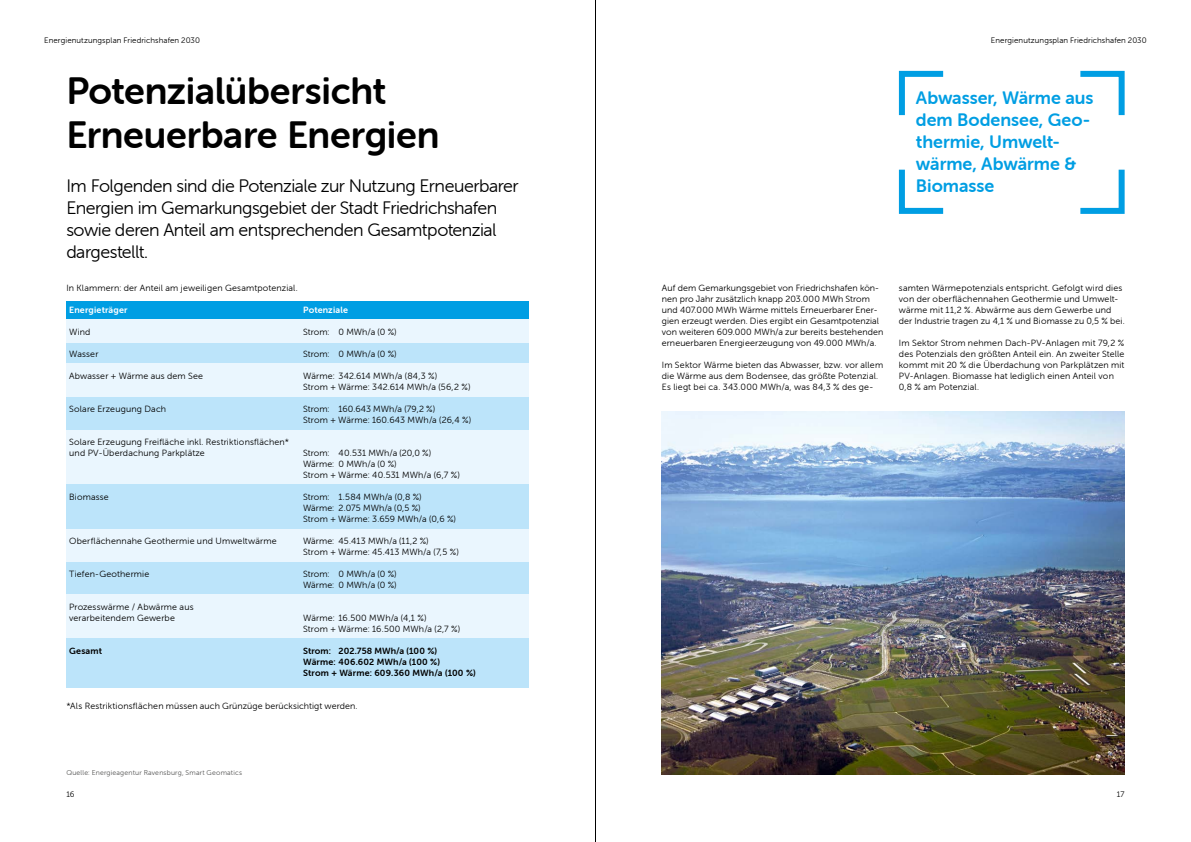
<style>
.page{position:relative;width:1191px;height:842px;background:#fff}
.page>*{position:absolute;margin:0;border:0;box-sizing:border-box;transform-origin:0 0}
.FRH_Kernbotschaft_38{font:38px/44px "Museo Sans Rounded 700";letter-spacing:-.01em;color:#000}
.FRH_Subheadline_18_2{font:18px/22px "Museo Sans Rounded 300";letter-spacing:-.025em;color:#000}
.FRH_Zitat{font:18px/22px "Museo Sans Rounded 700";color:#009ee3}
.FRH_Copytext_9_11{font:9px/11px "Museo Sans Rounded 300";letter-spacing:.015em;color:#000}
.FRH_Copytext{font:9px "Museo Sans Rounded 300";letter-spacing:.015em;color:#000}
.FRH_Copytext_9_11-2{font:9px/11px "Museo Sans Rounded 700";letter-spacing:.015em;color:#000}
.FRH_Copytext_fett_9{font:9px "Museo Sans Rounded 700";letter-spacing:.02em;color:#fff}
.t1{font:8px "Museo Sans Rounded 300";letter-spacing:.01em;color:#000}
.FRH_Bildunterschrift{font:7px "Museo Sans Rounded 300";letter-spacing:.03em;color:#565655}
</style>
<div class="page">
<div style="left:66px;top:314px;width:463px;height:374px;background:#eaf6fe"></div>
<div style="left:66px;top:343px;width:463px;height:20px;background:#bce4fa"></div>
<div style="left:66px;top:302px;width:463px;height:17px;background:#009ee3"></div>
<div style="left:66px;top:397px;width:463px;height:32px;background:#bce4fa"></div>
<div style="left:66px;top:638px;width:463px;height:50px;background:#bce4fa"></div>
<div style="left:66px;top:485px;width:463px;height:44px;background:#bce4fa"></div>
<div style="left:66px;top:563px;width:463px;height:31px;background:#bce4fa"></div>
<hr style="left:595px;top:0;width:1px;height:842px;background:#000">
<svg style="left:898px;top:70px;width:46px;height:46px"></svg>
<svg style="left:898px;top:169px;width:46px;height:45px"></svg>
<svg style="left:1080px;top:169px;width:45px;height:45px"></svg>
<svg style="left:1080px;top:70px;width:45px;height:46px"></svg>
<img style="left:662px;top:412px;width:462px;height:363px">
<p class="t1" style="left:44px;top:35px;width:157px">Energienutzungsplan Friedrichshafen 2030</p>
<p class="t1" style="left:991px;top:35px;width:157px">Energienutzungsplan Friedrichshafen 2030</p>
<h1 class="FRH_Kernbotschaft_38" style="left:66px;top:69px;width:375px">Potenzialübersicht<br>Erneuerbare Energien</h1>
<h2 class="FRH_Subheadline_18_2" style="left:66px;top:175px;width:454px">Im Folgenden sind die Potenziale zur Nutzung Erneuerbarer Energien im Gemarkungsgebiet der Stadt Friedrichshafen sowie deren Anteil am entsprechenden Gesamtpotenzial dargestellt.</h2>
<p class="FRH_Zitat" style="left:916px;top:87px;width:179px">Abwasser, Wärme aus dem Bodensee, Geo&shy;thermie, Umwelt&shy;wärme, Abwärme &amp;<br>Biomasse</p>
<p class="FRH_Copytext" style="left:66px;top:283px;width:233px">In Klammern: der Anteil am jeweiligen Gesamtpotenzial.</p>
<h3 class="FRH_Copytext_fett_9" style="left:69px;top:305px;width:60px">Energieträger</h3>
<h3 class="FRH_Copytext_fett_9" style="left:303px;top:305px;width:46px">Potenziale</h3>
<p class="FRH_Copytext_9_11" style="left:69px;top:326px;width:23px">Wind</p>
<p class="FRH_Copytext_9_11" style="left:303px;top:326px;width:95px">Strom: 0 MWh/a (0 %)</p>
<p class="FRH_Copytext_9_11" style="left:69px;top:348px;width:31px">Wasser</p>
<p class="FRH_Copytext_9_11" style="left:303px;top:348px;width:95px">Strom: 0 MWh/a (0 %)</p>
<p class="FRH_Copytext_9_11" style="left:69px;top:370px;width:135px">Abwasser + Wärme aus dem See</p>
<p class="FRH_Copytext_9_11" style="left:303px;top:370px;width:136px">Wärme: 342.614 MWh/a (84,3 %)</p>
<p class="FRH_Copytext_9_11" style="left:303px;top:381px;width:169px">Strom + Wärme: 342.614 MWh/a (56,2 %)</p>
<p class="FRH_Copytext_9_11" style="left:69px;top:403px;width:98px">Solare Erzeugung Dach</p>
<p class="FRH_Copytext_9_11" style="left:303px;top:403px;width:169px">Strom: 160.643 MWh/a (79,2 %)<br>Strom + Wärme: 160.643 MWh/a (26,4 %)</p>
<p class="FRH_Copytext_9_11" style="left:69px;top:436px;width:221px">Solare Erzeugung Freifläche inkl. Restriktionsflächen* und PV-Überdachung Parkplätze</p>
<p class="FRH_Copytext_9_11" style="left:303px;top:447px;width:129px">Strom: 40.531 MWh/a (20,0 %)</p>
<p class="FRH_Copytext_9_11" style="left:303px;top:458px;width:158px">Wärme: 0 MWh/a (0 %)<br>Strom + Wärme: 40.531 MWh/a (6,7 %)</p>
<p class="FRH_Copytext_9_11" style="left:69px;top:491px;width:41px">Biomasse</p>
<p class="FRH_Copytext_9_11" style="left:303px;top:491px;width:120px">Strom: 1.584 MWh/a (0,8 %)</p>
<p class="FRH_Copytext_9_11" style="left:303px;top:502px;width:154px">Wärme: 2.075 MWh/a (0,5 %)<br>Strom + Wärme: 3.659 MWh/a (0,6 %)</p>
<p class="FRH_Copytext_9_11" style="left:69px;top:535px;width:209px">Oberflächennahe Geothermie und Umweltwärme</p>
<p class="FRH_Copytext_9_11" style="left:303px;top:535px;width:157px">Wärme: 45.413 MWh/a (11,2 %)<br>Strom + Wärme: 45.413 MWh/a (7,5 %)</p>
<p class="FRH_Copytext_9_11" style="left:69px;top:568px;width:82px">Tiefen-Geothermie</p>
<p class="FRH_Copytext_9_11" style="left:303px;top:568px;width:95px">Strom: 0 MWh/a (0 %)</p>
<p class="FRH_Copytext_9_11" style="left:303px;top:579px;width:95px">Wärme: 0 MWh/a (0 %)</p>
<p class="FRH_Copytext_9_11" style="left:69px;top:601px;width:126px">Prozesswärme / Abwärme aus verarbeitendem Gewerbe</p>
<p class="FRH_Copytext_9_11" style="left:303px;top:612px;width:125px">Wärme: 16.500 MWh/a (4,1 %)</p>
<p class="FRH_Copytext_9_11" style="left:303px;top:623px;width:159px">Strom + Wärme: 16.500 MWh/a (2,7 %)</p>
<p class="FRH_Copytext_9_11-2" style="left:69px;top:645px;width:34px">Gesamt</p>
<p class="FRH_Copytext_9_11-2" style="left:303px;top:645px;width:135px">Strom: 202.758 MWh/a (100 %)</p>
<p class="FRH_Copytext_9_11-2" style="left:303px;top:656px;width:174px">Wärme: 406.602 MWh/a (100 %)<br>Strom + Wärme: 609.360 MWh/a (100 %)</p>
<p class="FRH_Copytext" style="left:66px;top:701px;width:292px">*Als Restriktionsflächen müssen auch Grünzüge berücksichtigt werden.</p>
<p class="FRH_Bildunterschrift" style="left:66px;top:768px;width:177px">Quelle: Energieagentur Ravensburg, Smart Geomatics</p>
<p class="FRH_Copytext_9_11" style="left:662px;top:282px;width:223px">Auf dem Gemarkungsgebiet von Friedrichshafen kön&shy;nen pro Jahr zusätzlich knapp 203.000 MWh Strom und 407.000 MWh Wärme mittels Erneuerbarer Ener&shy;gien erzeugt werden. Dies ergibt ein Gesamtpotenzial von weiteren 609.000 MWh/a zur bereits bestehenden erneuerbaren Energieerzeugung von 49.000 MWh/a.</p>
<p class="FRH_Copytext_9_11" style="left:662px;top:359px;width:223px">Im Sektor Wärme bieten das Abwasser, bzw. vor allem die Wärme aus dem Bodensee, das größte Potenzial.<br>Es liegt bei ca. 343.000 MWh/a, was 84,3 % des ge-</p>
<p class="FRH_Copytext_9_11" style="left:899px;top:282px;width:227px">samten Wärmepotenzials entspricht. Gefolgt wird dies von der oberflächennahen Geothermie und Umwelt&shy;wärme mit 11,2 %. Abwärme aus dem Gewerbe und der Industrie tragen zu 4,1 % und Biomasse zu 0,5 % bei.</p>
<p class="FRH_Copytext_9_11" style="left:899px;top:337px;width:227px">Im Sektor Strom nehmen Dach-PV-Anlagen mit 79,2 % des Potenzials den größten Anteil ein. An zweiter Stelle kommt mit 20 % die Überdachung von Parkplätzen mit PV-Anlagen. Biomasse hat lediglich einen Anteil von 0,8 % am Potenzial.</p>
<p class="t1" style="left:66px;top:790px;width:10px">16</p>
<p class="t1" style="left:1117px;top:790px;width:9px">17</p>
</div>
